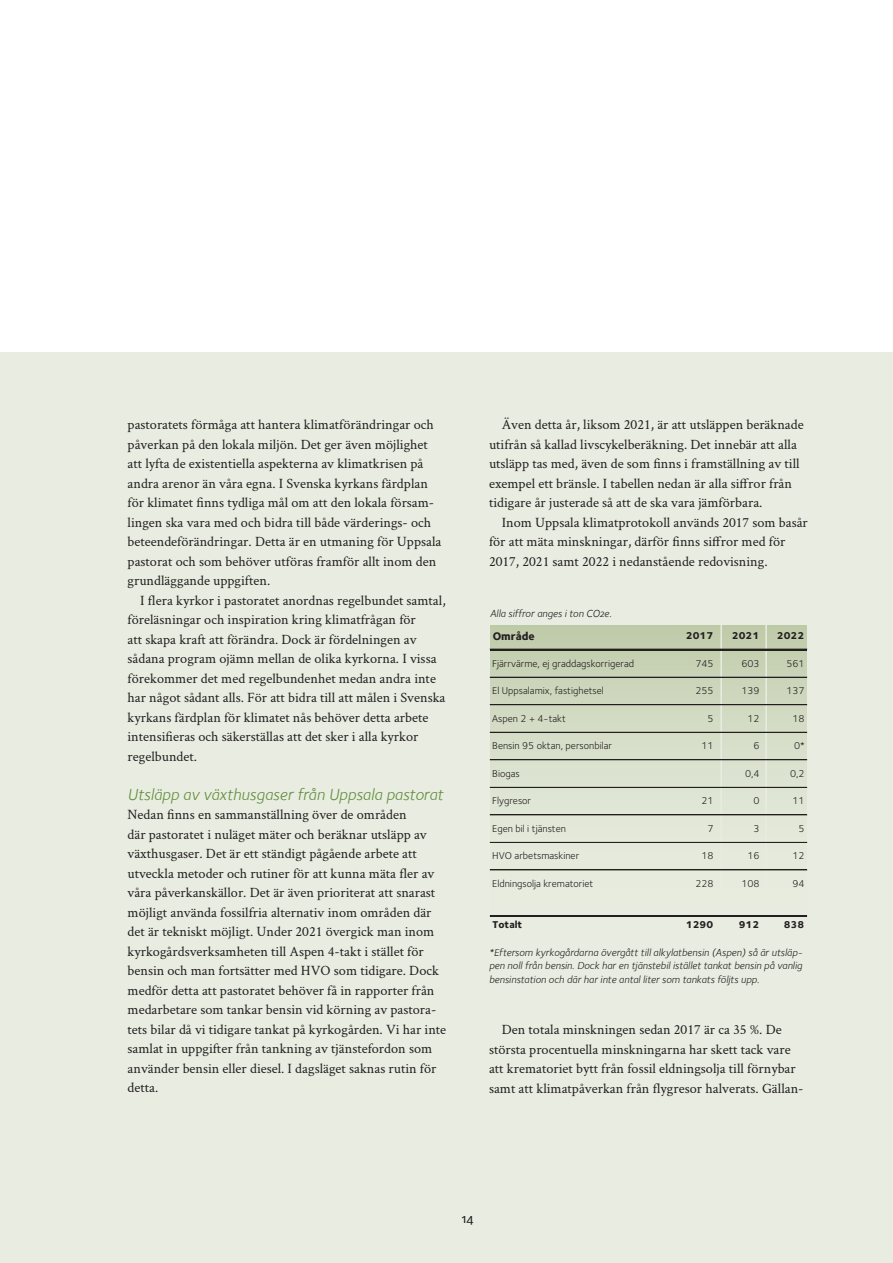
<style>
.page{position:relative;width:893px;height:1263px;background:#fff}
.page>*{position:absolute;margin:0;border:0;box-sizing:border-box;transform-origin:0 0}
.t1{font:16.5px "Foundry Sterling Book Italic OSF";color:#618e3d}
.t2{font:14.25px/19.5px "Crimson Svk";color:#231f20}
.t3{font:13.5px "Foundry Sterling Medium OSF";color:#231f20}
.t4{font:800 11.4px "Foundry Sterling";color:#231f20}
.t5{font:10.5px/13.5px "Foundry Sterling Book Italic OSF";color:#231f20;text-align:justify}
.t6{font:10.2px "Foundry Sterling OT3";color:#231f20}
.t7{font:800 10.2px "Foundry Sterling OT2";letter-spacing:.005em;color:#231f20}
</style>
<div class="page">
<div style="left:0;top:353px;width:893px;height:910px;background:#e9ede1"></div>
<div style="left:490px;top:625px;width:317px;height:316px;background:linear-gradient(to bottom,#c6d2b3,#e7eae2)"></div>
<hr style="left:720px;top:625px;width:2px;height:307px;background:#e9ede1">
<hr style="left:765px;top:625px;width:2px;height:307px;background:#e9ede1">
<hr style="left:490px;top:649px;width:317px;height:1px;background:#231f20">
<hr style="left:490px;top:677px;width:317px;height:1px;background:#231f20">
<hr style="left:490px;top:704px;width:317px;height:1px;background:#231f20">
<hr style="left:490px;top:705px;width:317px;height:1px;background:#231f20">
<hr style="left:490px;top:732px;width:317px;height:1px;background:#231f20">
<hr style="left:490px;top:759px;width:317px;height:1px;background:#231f20">
<hr style="left:490px;top:760px;width:317px;height:1px;background:#231f20">
<hr style="left:490px;top:787px;width:317px;height:1px;background:#231f20">
<hr style="left:490px;top:815px;width:317px;height:1px;background:#231f20">
<hr style="left:490px;top:842px;width:317px;height:1px;background:#231f20">
<hr style="left:490px;top:870px;width:317px;height:1px;background:#231f20">
<hr style="left:490px;top:916px;width:317px;height:1px;background:#231f20">
<p class="t2" style="left:128px;top:414px;width:315px">pastoratets förmåga att hantera klimatförändringar och påverkan på den lokala miljön. Det ger även möjlighet att lyfta de existentiella aspekterna av klimatkrisen på andra arenor än våra egna. I Svenska kyrkans färdplan för klimatet finns tydliga mål om att den lokala försam&shy;lingen ska vara med och bidra till både värderings- och beteendeförändringar. Detta är en utmaning för Uppsala pastorat och som behöver utföras framför allt inom den grundläggande uppgiften.</p>
<p class="t2" style="left:128px;top:590px;width:320px;text-indent:13px">I flera kyrkor i pastoratet anordnas regelbundet samtal, föreläsningar och inspiration kring klimatfrågan för<br>att skapa kraft att förändra. Dock är fördelningen av sådana program ojämn mellan de olika kyrkorna. I vissa förekommer det med regelbundenhet medan andra inte har något sådant alls. För att bidra till att målen i Svenska kyrkans färdplan för klimatet nås behöver detta arbete intensifieras och säkerställas att det sker i alla kyrkor regelbundet.</p>
<p class="t1" style="left:128px;top:785px;width:317px">Utsläpp av växthusgaser från Uppsala pastorat</p>
<p class="t2" style="left:128px;top:804px;width:320px">Nedan finns en sammanställning över de områden<br>där pastoratet i nuläget mäter och beräknar utsläpp av växthusgaser. Det är ett ständigt pågående arbete att utveckla metoder och rutiner för att kunna mäta fler av våra påverkanskällor. Det är även prioriterat att snarast möjligt använda fossilfria alternativ inom områden där det är tekniskt möjligt. Under 2021 övergick man inom kyrkogårdsverksamheten till Aspen 4-takt i stället för bensin och man fortsätter med HVO som tidigare. Dock medför detta att pastoratet behöver få in rapporter från medarbetare som tankar bensin vid körning av pastora&shy;tets bilar då vi tidigare tankat på kyrkogården. Vi har inte samlat in uppgifter från tankning av tjänstefordon som använder bensin eller diesel. I dagsläget saknas rutin för detta.</p>
<p class="t2" style="left:489px;top:414px;width:316px;text-indent:13px">Även detta år, liksom 2021, är att utsläppen beräknade utifrån så kallad livscykelberäkning. Det innebär att alla utsläpp tas med, även de som finns i framställning av till exempel ett bränsle. I tabellen nedan är alla siffror från tidigare år justerade så att de ska vara jämförbara.</p>
<p class="t2" style="left:489px;top:512px;width:320px;text-indent:13px">Inom Uppsala klimatprotokoll används 2017 som basår för att mäta minskningar, därför finns siffror med för<br>2017, 2021 samt 2022 i nedanstående redovisning.</p>
<p class="t5" style="left:490px;top:606px;width:123px">Alla siffror anges i ton CO2e.</p>
<p class="t4" style="left:493px;top:629px;width:43px">Område</p>
<p class="t7" style="left:686px;top:627px;width:29px">2017</p>
<p class="t7" style="left:732px;top:627px;width:29px">2021</p>
<p class="t7" style="left:777px;top:627px;width:29px">2022</p>
<p class="t6" style="left:492px;top:656px;width:143px">Fjärrvärme, ej graddagskorrigerad</p>
<p class="t6" style="left:695px;top:656px;width:20px">745</p>
<p class="t6" style="left:741px;top:656px;width:20px">603</p>
<p class="t6" style="left:786px;top:656px;width:20px">561</p>
<p class="t6" style="left:492px;top:683px;width:113px">El Uppsalamix, fastighetsel</p>
<p class="t6" style="left:695px;top:683px;width:20px">255</p>
<p class="t6" style="left:741px;top:683px;width:20px">139</p>
<p class="t6" style="left:786px;top:683px;width:20px">137</p>
<p class="t6" style="left:492px;top:711px;width:75px">Aspen 2 + 4-takt</p>
<p class="t6" style="left:707px;top:711px;width:8px">5</p>
<p class="t6" style="left:747px;top:711px;width:14px">12</p>
<p class="t6" style="left:792px;top:711px;width:14px">18</p>
<p class="t6" style="left:492px;top:738px;width:121px">Bensin 95 oktan, personbilar</p>
<p class="t6" style="left:701px;top:738px;width:14px">11</p>
<p class="t6" style="left:753px;top:738px;width:8px">6</p>
<p class="t6" style="left:794px;top:738px;width:12px">0*</p>
<p class="t6" style="left:492px;top:766px;width:29px">Biogas</p>
<p class="t6" style="left:745px;top:766px;width:16px">0,4</p>
<p class="t6" style="left:790px;top:766px;width:16px">0,2</p>
<p class="t6" style="left:492px;top:793px;width:40px">Flygresor</p>
<p class="t6" style="left:701px;top:793px;width:14px">21</p>
<p class="t6" style="left:753px;top:793px;width:8px">0</p>
<p class="t6" style="left:792px;top:793px;width:14px">11</p>
<p class="t6" style="left:492px;top:821px;width:75px">Egen bil i tjänsten</p>
<p class="t6" style="left:707px;top:821px;width:8px">7</p>
<p class="t6" style="left:753px;top:821px;width:8px">3</p>
<p class="t6" style="left:799px;top:821px;width:8px">5</p>
<p class="t6" style="left:492px;top:848px;width:88px">HVO arbetsmaskiner</p>
<p class="t6" style="left:701px;top:848px;width:14px">18</p>
<p class="t6" style="left:747px;top:848px;width:14px">16</p>
<p class="t6" style="left:792px;top:848px;width:14px">12</p>
<p class="t6" style="left:492px;top:876px;width:103px">Eldningsolja krematoriet</p>
<p class="t6" style="left:695px;top:876px;width:20px">228</p>
<p class="t6" style="left:741px;top:876px;width:20px">108</p>
<p class="t6" style="left:792px;top:876px;width:14px">94</p>
<p class="t7" style="left:493px;top:916px;width:31px">Totalt</p>
<p class="t7" style="left:686px;top:916px;width:29px">1290</p>
<p class="t7" style="left:739px;top:916px;width:22px">912</p>
<p class="t7" style="left:784px;top:916px;width:22px">838</p>
<p class="t5" style="left:489px;top:945px;width:315px">*Eftersom kyrkogårdarna övergått till alkylatbensin (Aspen) så är utsläp&shy;pen noll från bensin. Dock har en tjänstebil istället tankat bensin på vanlig bensinstation och där har inte antal liter som tankats följts upp.</p>
<p class="t2" style="left:489px;top:1019px;width:316px;text-indent:13px">Den totala minskningen sedan 2017 är ca 35 %. De största procentuella minskningarna har skett tack vare att krematoriet bytt från fossil eldningsolja till förnybar samt att klimatpåverkan från flygresor halverats. Gällan-</p>
<p class="t3" style="left:462px;top:1210px;width:13px">14</p>
</div>
